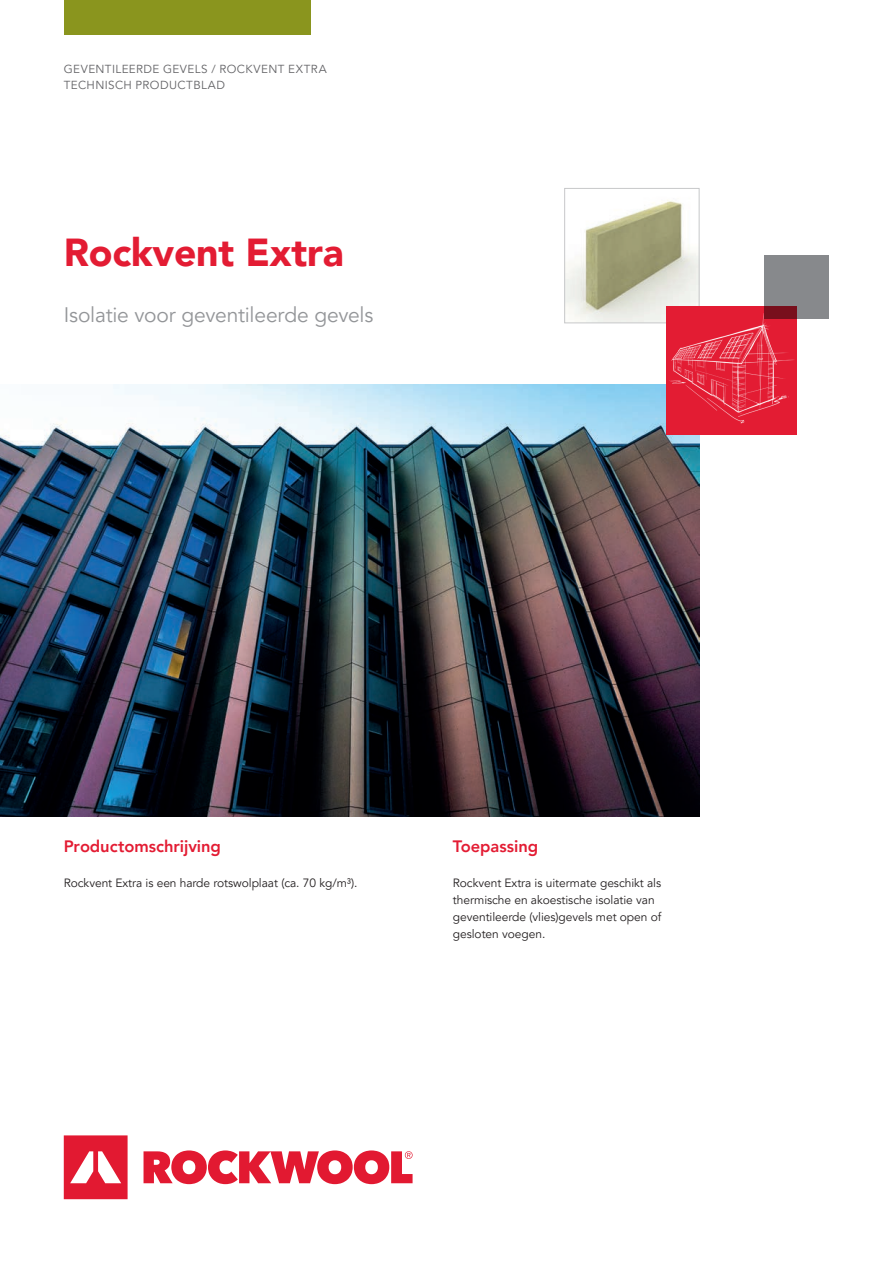
<style>
.page{position:relative;width:893px;height:1263px;background:#fff}
.page>*{position:absolute;margin:0;border:0;box-sizing:border-box;transform-origin:0 0}
.t1{font:900 39px "Avenir LT Pro";letter-spacing:-.005em;color:#e31c33}
.t2{font:21px "Avenir LT Pro";letter-spacing:-.01em;color:#939598}
.t3{font:800 16.5px "Avenir LT Pro";letter-spacing:-.005em;color:#e31c33}
.t4{font:12px/17.2px "Avenir LT Pro";letter-spacing:-.005em;color:#231f20}
.t5{font:11.7px/16.5px "Avenir LT Pro";letter-spacing:.035em;color:#636366}
</style>
<div class="page">
<img style="left:566px;top:200px;width:131px;height:121px">
<div style="left:564px;top:188px;width:135px;height:135px;border:1px solid #c7c8ca"></div>
<img style="left:0;top:385px;width:699px;height:431px">
<div style="left:666px;top:306px;width:130px;height:128px;background:#e31c33"></div>
<img style="left:645px;top:308px;width:152px;height:120px">
<svg style="left:64px;top:1135px;width:349px;height:64px"></svg>
<div style="left:64px;top:0;width:246px;height:34px;background:#8a951e"></div>
<div style="left:764px;top:255px;width:65px;height:64px;background:#87898c"></div>
<p class="t5" style="left:64px;top:61px;width:264px">GEVENTILEERDE GEVELS / ROCKVENT EXTRA<br>TECHNISCH PRODUCTBLAD</p>
<h1 class="t1" style="left:64px;top:229px;width:281px">Rockvent Extra</h1>
<h2 class="t2" style="left:64px;top:302px;width:311px">Isolatie voor geventileerde gevels</h2>
<h3 class="t3" style="left:64px;top:837px;width:159px">Productomschrijving</h3>
<p class="t4" style="left:64px;top:874px;width:295px">Rockvent Extra is een harde rotswolplaat (ca. 70 kg/m³).</p>
<h3 class="t3" style="left:453px;top:837px;width:87px">Toepassing</h3>
<p class="t4" style="left:453px;top:874px;width:210px">Rockvent Extra is uitermate geschikt als thermische en akoestische isolatie van geventileerde (vlies)gevels met open of gesloten voegen.</p>
</div>
